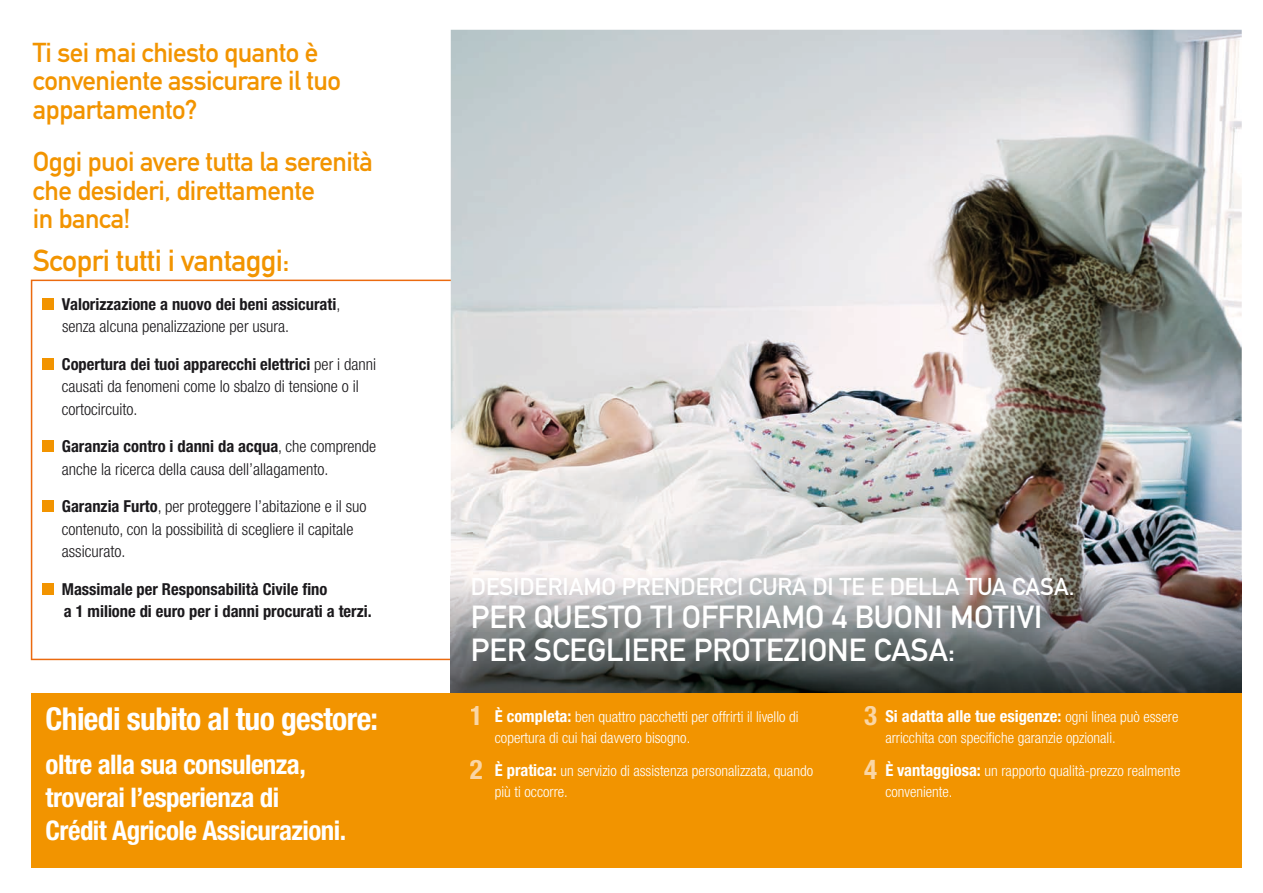
<style>
.page{position:relative;width:1263px;height:893px;background:#fff}
.page>*{position:absolute;margin:0;border:0;box-sizing:border-box;transform-origin:0 0}
.t1{font:31.5px/33px "DIN Mittelschrift";color:#fff}
.t2{font:700 condensed 31.5px "Helvetica Neue";letter-spacing:-.02em;color:#fff}
.t3{font:30px "DIN Mittelschrift";letter-spacing:-.02em;color:#f29400}
.t4{font:27px/28.5px "DIN Mittelschrift";letter-spacing:-.02em;color:#f29400}
.t5{font:700 condensed 27px/33px "Helvetica Neue";letter-spacing:-.02em;color:#fff}
.t6{font:700 condensed 27px "Helvetica Neue";color:#fad6a5}
.t7{font:24px "DIN Mittelschrift";color:#fff}
.t8{font:300 condensed 16.5px/22.5px "Helvetica Neue";color:#1b191c}
.t9{font:700 condensed 16.5px/22.5px "Helvetica Neue";color:#1b191c}
.t10{font:700 condensed 16.5px "Helvetica Neue";color:#fff}
.t11{font:300 condensed 15px/21px "Helvetica Neue";color:#fff}
.s1{font-weight:300}
.s2{font-weight:700}
.s3{font-weight:700;font-size:16.5px}
.s4{font-weight:300;font-size:15px}
</style>
<div class="page">
<svg style="left:31px;top:280px;width:420px;height:380px"></svg>
<img style="left:451px;top:30px;width:791px;height:545px">
<img style="left:451px;top:575px;width:791px;height:118px">
<div style="left:31px;top:693px;width:1211px;height:175px;background:#f29400"></div>
<div style="left:43px;top:298px;width:11px;height:11px;background:#f29400"></div>
<div style="left:43px;top:358px;width:11px;height:11px;background:#f29400"></div>
<div style="left:43px;top:441px;width:11px;height:11px;background:#f29400"></div>
<div style="left:43px;top:501px;width:11px;height:11px;background:#f29400"></div>
<div style="left:43px;top:583px;width:11px;height:11px;background:#f29400"></div>
<h3 class="t4" style="left:33px;top:38px;width:309px">Ti sei mai chiesto quanto è conveniente assicurare il tuo appartamento?</h3>
<h3 class="t4" style="left:33px;top:148px;width:341px">Oggi puoi avere tutta la serenità che desideri, direttamente<br>in banca!</h3>
<h2 class="t3" style="left:33px;top:243px;width:258px">Scopri tutti i vantaggi:</h2>
<p class="t9" style="left:62px;top:292px;width:280px">Valorizzazione a nuovo dei beni assicurati<span class="s1">, senza alcuna penalizzazione per usura.</span></p>
<p class="t8" style="left:62px;top:352px;width:316px"><span class="s2">Copertura dei tuoi apparecchi elettrici</span> per i danni causati da fenomeni come lo sbalzo di tensione o il cortocircuito.</p>
<p class="t8" style="left:62px;top:435px;width:316px"><span class="s2">Garanzia contro i danni da acqua</span>, che comprende anche la ricerca della causa dell’allagamento.</p>
<p class="t8" style="left:62px;top:495px;width:306px"><span class="s2">Garanzia Furto</span>, per proteggere l’abitazione e il suo contenuto, con la possibilità di scegliere il capitale assicurato.</p>
<p class="t9" style="left:62px;top:577px;width:311px">Massimale per Responsabilità Civile fino<br>a 1 milione di euro per i danni procurati a terzi.</p>
<h3 class="t7" style="left:471px;top:573px;width:605px">DESIDERIAMO PRENDERCI CURA DI TE E DELLA TUA CASA.</h3>
<h1 class="t1" style="left:471px;top:601px;width:573px">PER QUESTO TI OFFRIAMO 4 BUONI MOTIVI<br>PER SCEGLIERE PROTEZIONE CASA:</h1>
<h1 class="t2" style="left:46px;top:700px;width:334px">Chiedi subito al tuo gestore:</h1>
<h3 class="t5" style="left:46px;top:747px;width:302px">oltre alla sua consulenza, troverai l’esperienza di<br>Crédit Agricole Assicurazioni.</h3>
<h3 class="t6" style="left:470px;top:699px;width:14px">1</h3>
<h3 class="t6" style="left:864px;top:699px;width:14px">3</h3>
<h3 class="t6" style="left:470px;top:753px;width:14px">2</h3>
<h3 class="t6" style="left:864px;top:753px;width:14px">4</h3>
<p class="t11" style="left:495px;top:706px;width:305px"><span class="s3">È completa:</span> ben quattro pacchetti per offrirti il livello di copertura di cui hai davvero bisogno.</p>
<p class="t11" style="left:495px;top:760px;width:320px"><span class="s3">È pratica:</span> un servizio di assistenza personalizzata, quando più ti occorre.</p>
<p class="t10" style="left:885px;top:706px;width:295px">Si adatta alle tue esigenze: <span class="s4">ogni linea può essere</span></p>
<p class="t11" style="left:885px;top:727px;width:232px">arricchita con specifiche garanzie opzionali.</p>
<p class="t11" style="left:885px;top:760px;width:297px"><span class="s3">È vantaggiosa:</span> un rapporto qualità-prezzo realmente conveniente.</p>
</div>
